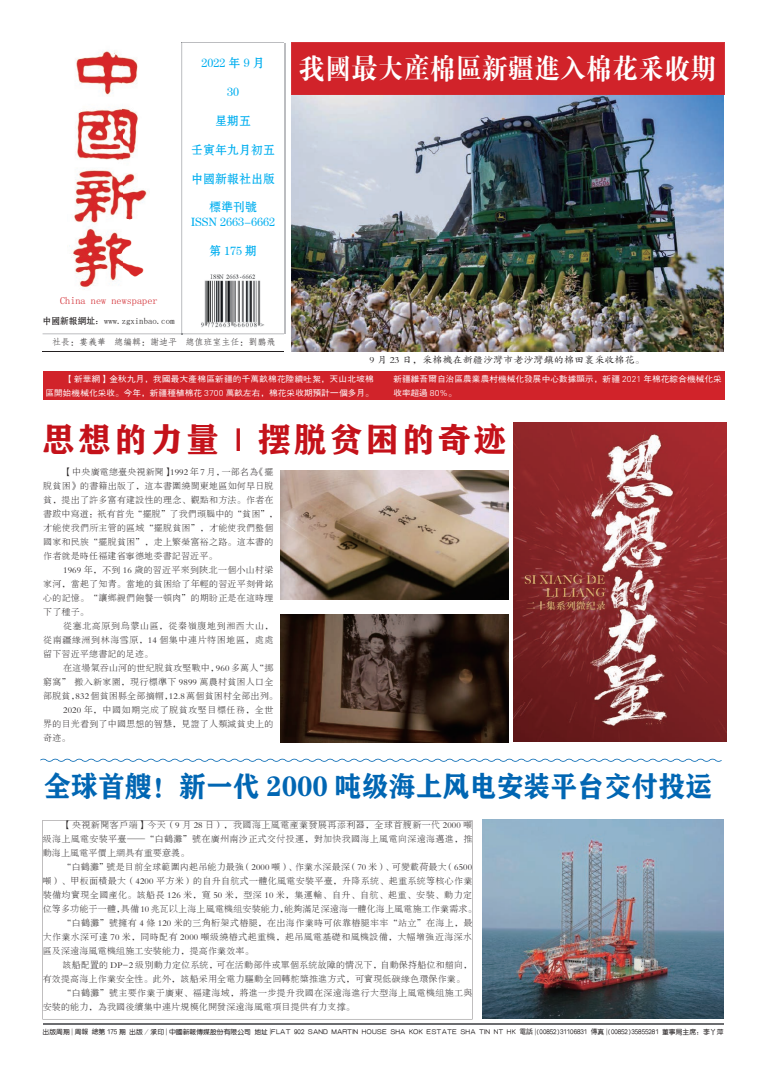
<style>
.page{position:relative;width:766px;height:1078px;background:#fff}
.page>*{position:absolute;margin:0;border:0;box-sizing:border-box;transform-origin:0 0}
.t1{font:33.3px "FZCHSJW GB1 0";letter-spacing:.08em;color:#c4121a}
.t2{font:28.3px "FZCHSJW GB1 0";color:#0166b3;scale:.95 1}
.t3{font:28px "FZDBSFW GB1 0";letter-spacing:.01em;color:#fff;scale:.92 1}
.t4{font:12px/14.4px "FZSHFW GB1 0";color:#00aeef;text-align:center}
.t5{font:10.2px "Fang Song";color:#d1232a}
.t6{font:9.5px "FZZKFW GB1 0";color:#231f20;scale:1.07 1}
.t7{font:9px/14px "FZXLFW GB1 0";letter-spacing:.025em;color:#231f20;text-align:justify}
.t8{font:9px "FZXLFW GB1 0";letter-spacing:.05em;color:#231f20}
.t9{font:9px "FZXLFW GB1 0";letter-spacing:.06em;color:#231f20}
.t10{font:9px "FZFSFW GB1 0";color:#231f20}
.t11{font:8.8px "Sim Sun";color:#231f20}
.t12{font:8.5px/14px "FZPHFW GB1 0";letter-spacing:.025em;color:#fff;text-align:right}
.t13{font:6.8px "H Ye 3 gf";color:#231f20}
.s1{font-family:"FZSHFW GB1 0"}
.s2{font-family:"Sim Hei"}
</style>
<div class="page">
<hr style="left:43px;top:1023px;width:680px;height:1px;background:#6c6d70">
<svg style="left:43px;top:42px;width:681px;height:292px"></svg>
<hr style="left:43px;top:351px;width:241px;height:1px;background:#231f20">
<div style="left:43px;top:371px;width:681px;height:29px;background:#d1232a"></div>
<img style="left:291px;top:95px;width:432px;height:257px">
<img style="left:513px;top:422px;width:213px;height:319px">
<img style="left:280px;top:470px;width:228px;height:129px">
<img style="left:280px;top:614px;width:228px;height:128px">
<svg style="left:42px;top:820px;width:430px;height:198px"></svg>
<img style="left:482px;top:819px;width:240px;height:199px">
<svg style="left:40px;top:758px;width:681px;height:3px"></svg>
<p class="t5" style="left:60px;top:295px;width:99px">China new newspaper</p>
<p class="t11" style="left:43px;top:316px;width:133px"><span class="s1">中国新报网址</span>：www.zgxinbao.com</p>
<h3 class="t4" style="left:201px;top:56px;width:64px">2022 年 9 月</h3>
<h3 class="t4" style="left:227px;top:85px;width:13px">30</h3>
<h3 class="t4" style="left:215px;top:114px;width:37px">星期五</h3>
<h3 class="t4" style="left:191px;top:143px;width:85px">壬寅年九月初五</h3>
<h3 class="t4" style="left:191px;top:172px;width:85px">中国新报社出版</h3>
<h3 class="t4" style="left:191px;top:200px;width:86px">标准刊号<br>ISSN 2663-6662</h3>
<h3 class="t4" style="left:209px;top:244px;width:49px">第 175 期</h3>
<h3 class="t3" style="left:299px;top:54px;width:455px">我国最大产棉区新疆进入棉花采收期</h3>
<p class="t10" style="left:52px;top:337px;width:225px">社长：娄义华 总编辑：谢迪平 总值班室主任：刘鹏飞</p>
<p class="t12" style="left:45px;top:372px;width:329px">【新华网】金秋九月，我国最大产棉区新疆的千万亩棉花陆续吐絮，天山北坡棉<br>区开始机械化采收。今年，新疆种植棉花 3700 万亩左右，棉花采收期预计一个多月。</p>
<p class="t12" style="left:393px;top:372px;width:329px;text-align:left">新疆维吾尔自治区农业农村机械化发展中心数据显示，新疆 2021 年棉花综合机械化采收率超过 80%。</p>
<h1 class="t1" style="left:42px;top:420px;width:466px">思想的力量｜摆脱贫困的奇迹</h1>
<p class="t6" style="left:369px;top:355px;width:259px">9 月 23 日，采棉机在新疆沙湾市老沙湾镇的棉田里采收棉花。</p>
<p class="t7" style="left:43px;top:465px;width:236px;text-align:left;text-indent:20px">【中央广电总台央视新闻】1992 年 7 月，一部名为《摆脱贫困》的书籍出版了，这本书围绕闽东地区如何早日脱贫，提出了许多富有建设性的理念、观点和方法。作者在书跋中写道：只有首先“摆脱”了我们头脑中的“贫困”，才能使我们所主管的区域“摆脱贫困”，才能使我们整个国家和民族“摆脱贫困”，走上繁荣富裕之路。这本书的作者就是时任福建省宁德地委书记习近平。</p>
<p class="t7" style="left:43px;top:563px;width:232px;text-indent:20px">1969 年，不到 16 岁的习近平来到陕北一个小山村梁家河，当起了知青。当地的贫困给了年轻的习近平刻骨铭心的记忆。“让乡亲们饱餐一顿肉”的期盼正是在这时埋下了种子。</p>
<p class="t7" style="left:43px;top:619px;width:232px;text-indent:20px">从塞北高原到乌蒙山区，从秦岭腹地到湘西大山，从南疆绿洲到林海雪原，14 个集中连片特困地区，处处留下习近平总书记的足迹。</p>
<p class="t7" style="left:63px;top:661px;width:212px">在这场气吞山河的世纪脱贫攻坚战中，960 多万人“挪</p>
<p class="t7" style="left:43px;top:675px;width:232px">穷窝” 搬入新家园，现行标准下 9899 万农村贫困人口全</p>
<p class="t7" style="left:43px;top:689px;width:236px">部脱贫，832 个贫困县全部摘帽，12.8 万个贫困村全部出列。</p>
<p class="t9" style="left:63px;top:705px;width:212px">2020 年，中国如期完成了脱贫攻坚目标任务，全世</p>
<p class="t7" style="left:43px;top:717px;width:232px">界的目光看到了中国思想的智慧，见证了人类减贫史上的</p>
<p class="t7" style="left:43px;top:731px;width:29px">奇迹。</p>
<h2 class="t2" style="left:44px;top:769px;width:704px">全球首艘！新一代 2000 吨级海上风电安装平台交付投运</h2>
<p class="t7" style="left:43px;top:818px;width:431px;text-indent:20px">【央视新闻客户端】今天（9 月 28 日），我国海上风电产业发展再添利器，全球首艘新一代 2000 吨级海上风电安装平台——“白鹤滩”号在广州南沙正式交付投运，对加快我国海上风电向深远海迈进，推动海上风电平价上网具有重要意义。</p>
<p class="t7" style="left:63px;top:860px;width:411px">“白鹤滩”号是目前全球范围内起吊能力最强（2000 吨）、作业水深最深（70 米）、可变载荷最大（6500</p>
<p class="t7" style="left:43px;top:874px;width:431px">吨）、甲板面积最大（4200 平方米）的自升自航式一体化风电安装平台，升降系统、起重系统等核心作业</p>
<p class="t8" style="left:43px;top:890px;width:431px">装备均实现全国产化。该船长 126 米，宽 50 米，型深 10 米，集运输、自升、自航、起重、安装、动力定</p>
<p class="t7" style="left:43px;top:902px;width:435px">位等多功能于一体，具备 10 兆瓦以上海上风电机组安装能力，能够满足深远海一体化海上风电施工作业需求。</p>
<p class="t7" style="left:63px;top:916px;width:411px">“白鹤滩”号拥有 4 条 120 米的三角桁架式桩腿，在出海作业时可依靠桩腿牢牢“站立”在海上，最</p>
<p class="t7" style="left:43px;top:930px;width:431px">大作业水深可达 70 米，同时配有 2000 吨级绕桩式起重机，起吊风电基础和风机设备，大幅增强近海深水</p>
<p class="t7" style="left:43px;top:944px;width:212px">区及深远海风电机组施工安装能力，提高作业效率。</p>
<p class="t7" style="left:63px;top:958px;width:411px">该船配置的 DP-2 级别动力定位系统，可在活动部件或单个系统故障的情况下，自动保持船位和艏向，</p>
<p class="t7" style="left:43px;top:972px;width:424px">有效提高海上作业安全性。此外，该船采用全电力驱动全回转舵桨推进方式，可实现低碳绿色环保作业。</p>
<p class="t7" style="left:63px;top:986px;width:411px">“白鹤滩”号主要作业于广东、福建海域，将进一步提升我国在深远海进行大型海上风电机组施工与</p>
<p class="t7" style="left:43px;top:1000px;width:313px">安装的能力，为我国后续集中连片规模化开发深远海风电项目提供有力支撑。</p>
<p class="t13" style="left:43px;top:1028px;width:682px">出版周期 | 周<span class="s2">報總</span>第 175 期 出版 / 承印 | 中国新报传媒股份有限公司 地址 |FLAT 902 SAND MARTIN HOUSE SHA KOK ESTATE SHA TIN NT HK <span class="s2">電話</span> |(00852)31106831 <span class="s2">傳</span>真 |(00852)35855281 董事局主席：李丫萍</p>
</div>
